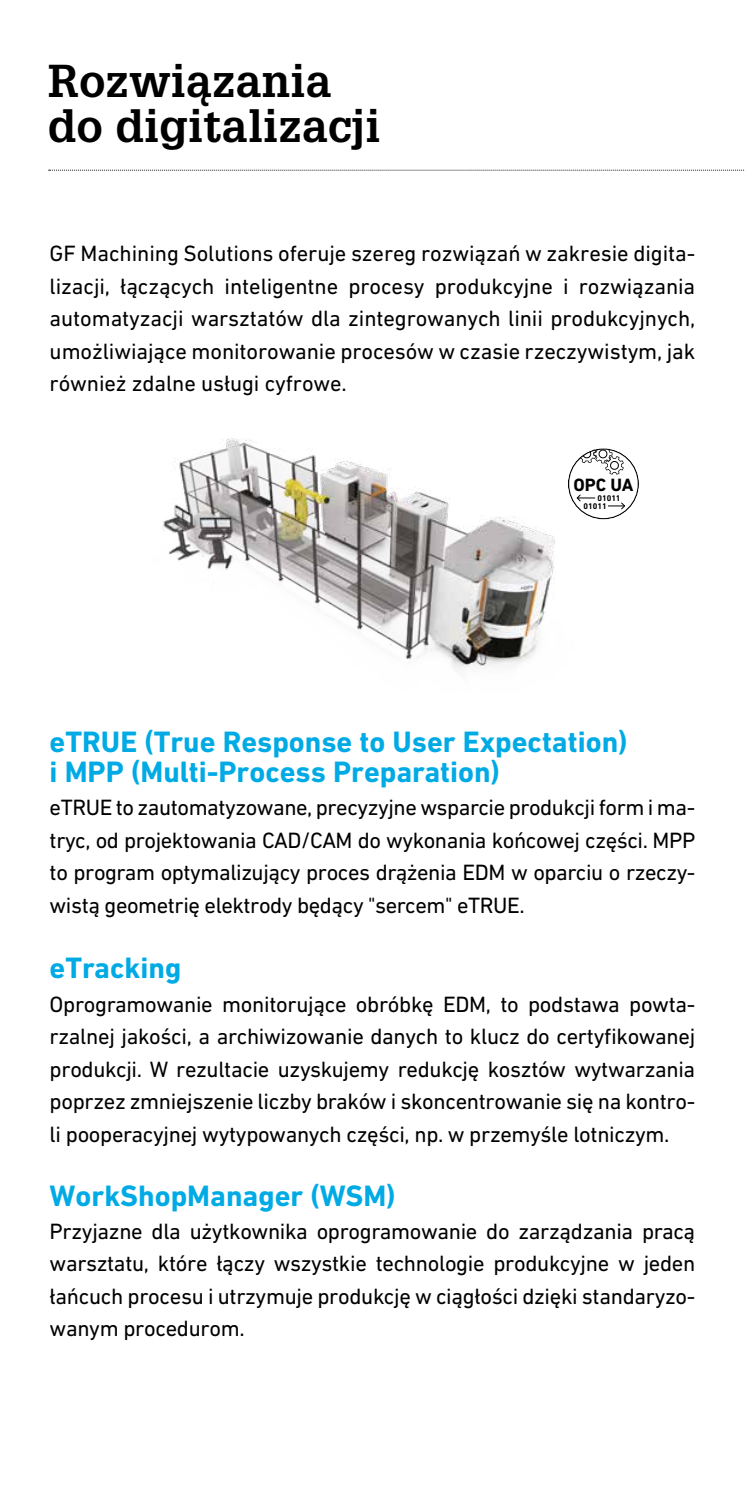
<style>
.page{position:relative;width:745px;height:1489px;background:#fff}
.page>*{position:absolute;margin:0;border:0;box-sizing:border-box;transform-origin:0 0}
.t1{font:700 45px/45px "Glypha LT Pro";letter-spacing:.005em;color:#000}
.t2{font:700 30px/30px "DIN Next W1 G";color:#00aae5}
.t3{font:22.5px/32.5px "DIN Next W1 G";letter-spacing:-.015em;color:#000;text-align:justify}
.t4{font:700 18px "DIN Next W1 G";color:#000}
.t5{font:700 8.25px/8px "DIN Next W1 G";color:#000}
</style>
<div class="page">
<svg style="left:49px;top:170px;width:696px;height:1px"></svg>
<img style="left:162px;top:438px;width:393px;height:231px">
<svg style="left:568px;top:448px;width:71px;height:72px"></svg>
<h1 class="t1" style="left:48px;top:58px;width:333px">Rozwiązania do digitalizacji</h1>
<p class="t3" style="left:50px;top:237px;width:646px">GF Machining Solutions oferuje szereg rozwiązań w zakresie digita&shy;lizacji, łączących inteligentne procesy produkcyjne i rozwiązania automatyzacji warsztatów dla zintegrowanych linii produkcyjnych, umożliwiające monitorowanie procesów w czasie rzeczywistym, jak również zdalne usługi cyfrowe.</p>
<p class="t4" style="left:573px;top:474px;width:61px">OPC UA</p>
<p class="t5" style="left:583px;top:494px;width:39px;text-indent:14px">01011<br>01011</p>
<h2 class="t2" style="left:50px;top:726px;width:579px">eTRUE (True Response to User Expectation) i MPP (Multi-Process Preparation)</h2>
<p class="t3" style="left:50px;top:790px;width:646px">eTRUE to zautomatyzowane, precyzyjne wsparcie produkcji form i ma&shy;tryc, od projektowania CAD/CAM do wykonania końcowej części. MPP to program optymalizujący proces drążenia EDM w oparciu o rzeczy&shy;wistą geometrię elektrody będący "sercem" eTRUE.</p>
<h2 class="t2" style="left:50px;top:953px;width:133px">eTracking</h2>
<p class="t3" style="left:50px;top:987px;width:646px">Oprogramowanie monitorujące obróbkę EDM, to podstawa powta&shy;rzalnej jakości, a archiwizowanie danych to klucz do certyfikowanej produkcji. W rezultacie uzyskujemy redukcję kosztów wytwarzania poprzez zmniejszenie liczby braków i skoncentrowanie się na kontro&shy;li pooperacyjnej wytypowanych części, np. w przemyśle lotniczym.</p>
<h2 class="t2" style="left:50px;top:1180px;width:347px">WorkShopManager (WSM)</h2>
<p class="t3" style="left:50px;top:1214px;width:646px">Przyjazne dla użytkownika oprogramowanie do zarządzania pracą warsztatu, które łączy wszystkie technologie produkcyjne w jeden łańcuch procesu i utrzymuje produkcję w ciągłości dzięki standaryzo&shy;wanym procedurom.</p>
</div>
